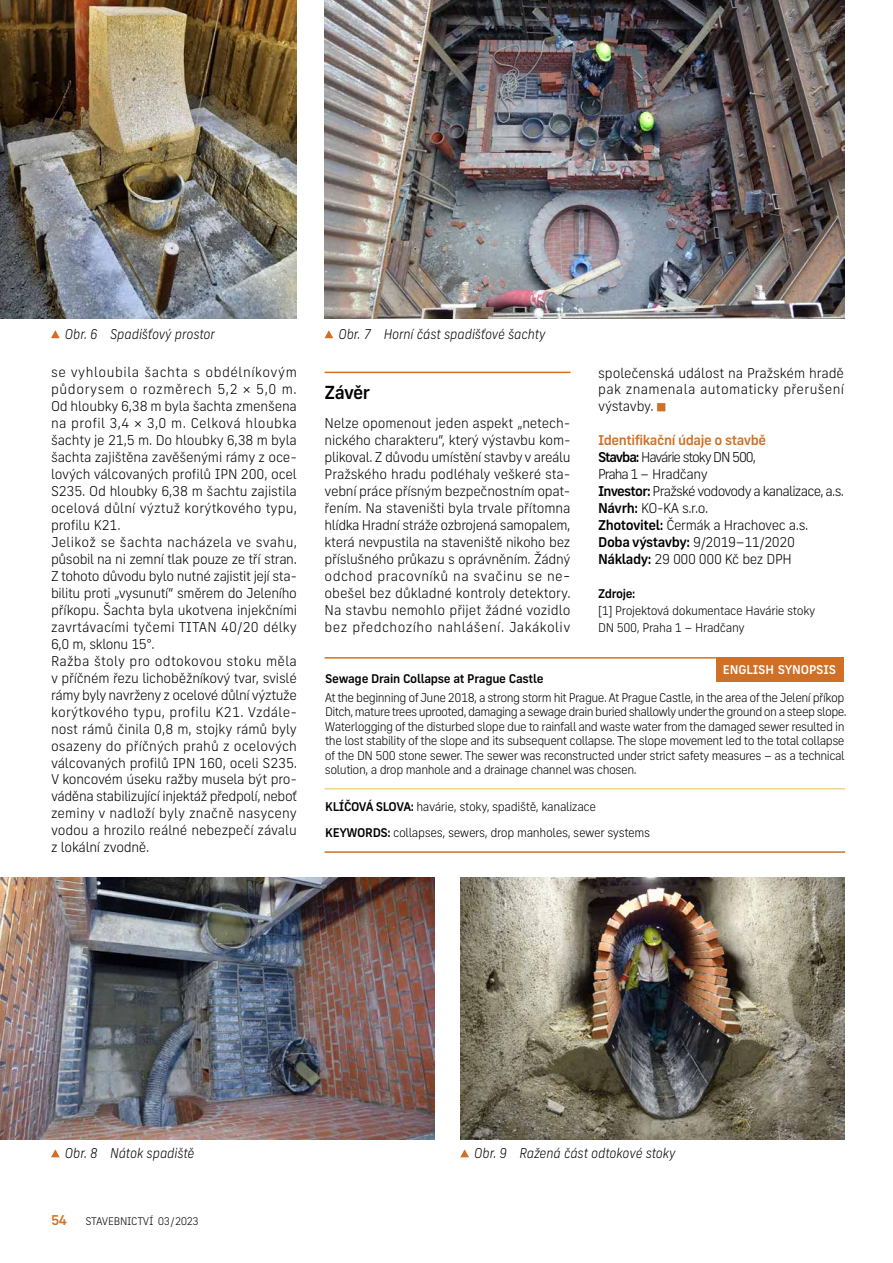
<style>
.page{position:relative;width:893px;height:1263px;background:#fff}
.page>*{position:absolute;margin:0;border:0;box-sizing:border-box;transform-origin:0 0}
.t1{font:500 18px "New Frank";letter-spacing:-.04em;color:#000}
.t2{font:300 13.5px/17px "New Frank";letter-spacing:-.01em;color:#000;text-align:justify}
.t3{font:300 13.5px/17px "New Frank";letter-spacing:-.055em;color:#000}
.t4{font:italic 300 13.5px "New Frank";letter-spacing:-.005em;color:#000;scale:.95 1}
.t5{font:500 13.5px "New Frank";color:#cf7026}
.t6{font:300 12px/14.4px "New Frank";letter-spacing:-.04em;color:#000}
.t7{font:500 12px "New Frank";letter-spacing:-.02em;color:#000}
.t8{font:500 12px "New Frank";letter-spacing:-.01em;color:#fff}
.t9{font:300 10.5px "New Frank";letter-spacing:-.03em;color:#000}
.s1{font-weight:500;color:#cf7026}
.s2{font-weight:500}
</style>
<div class="page">
<hr style="left:325px;top:788px;width:520px;height:1px;background:#f0d590">
<hr style="left:325px;top:851px;width:520px;height:2px;background:#cf7026">
<div style="left:716px;top:657px;width:127px;height:25px;background:#cf7026"></div>
<hr style="left:325px;top:657px;width:391px;height:2px;background:#cf7026">
<hr style="left:325px;top:372px;width:245px;height:1px;background:#cf7026">
<div style="left:657px;top:403px;width:8px;height:8px;background:#cf7026"></div>
<img style="left:0;top:0;width:297px;height:319px">
<img style="left:460px;top:878px;width:384px;height:261px">
<img style="left:0;top:878px;width:435px;height:261px">
<svg style="left:51px;top:330px;width:9px;height:8px"></svg>
<svg style="left:325px;top:330px;width:8px;height:8px"></svg>
<svg style="left:51px;top:1149px;width:9px;height:8px"></svg>
<svg style="left:460px;top:1149px;width:9px;height:8px"></svg>
<img style="left:324px;top:0;width:520px;height:319px">
<p class="t4" style="left:65px;top:329px;width:160px">Obr. 6 Spadišťový prostor</p>
<p class="t4" style="left:338px;top:329px;width:220px">Obr. 7 Horní část spadišťové šachty</p>
<p class="t2" style="left:51px;top:364px;width:248px;text-align:left">se vyhloubila šachta s obdélníkovým půdorysem o rozměrech 5,2 × 5,0 m.<br>Od hloubky 6,38 m byla šachta zmenšena na profil 3,4 × 3,0 m. Celková hloubka šachty je 21,5 m. Do hloubky 6,38 m byla šachta zajištěna zavěšenými rámy z oce&shy;lových válcovaných profilů IPN 200, ocel S235. Od hloubky 6,38 m šachtu zajistila ocelová důlní výztuž korýtkového typu, profilu K21.<br>Jelikož se šachta nacházela ve svahu, působil na ni zemní tlak pouze ze tří stran.<br>Z tohoto důvodu bylo nutné zajistit její sta&shy;bilitu proti „vysunutí“ směrem do Jeleního příkopu. Šachta byla ukotvena injekčními zavrtávacími tyčemi TITAN 40/20 délky 6,0 m, sklonu 15°.<br>Ražba štoly pro odtokovou stoku měla v příčném řezu lichoběžníkový tvar, svislé rámy byly navrženy z ocelové důlní výztuže korýtkového typu, profilu K21. Vzdále&shy;nost rámů činila 0,8 m, stojky rámů byly osazeny do příčných prahů z ocelových válcovaných profilů IPN 160, oceli S235.<br>V koncovém úseku ražby musela být pro&shy;váděna stabilizující injektáž předpolí, neboť zeminy v nadloží byly značně nasyceny vodou a hrozilo reálné nebezpečí závalu z lokální zvodně.</p>
<h1 class="t1" style="left:325px;top:382px;width:47px">Závěr</h1>
<p class="t2" style="left:325px;top:415px;width:248px">Nelze opomenout jeden aspekt „netech&shy;nického charakteru“, který výstavbu kom&shy;plikoval. Z důvodu umístění stavby v areálu Pražského hradu podléhaly veškeré sta&shy;vební práce přísným bezpečnostním opat&shy;řením. Na staveništi byla trvale přítomna hlídka Hradní stráže ozbrojená samopalem, která nevpustila na staveniště nikoho bez příslušného průkazu s oprávněním. Žádný odchod pracovníků na svačinu se ne&shy;obešel bez důkladné kontroly detektory.<br>Na stavbu nemohlo přijet žádné vozidlo bez předchozího nahlášení. Jakákoliv</p>
<p class="t2" style="left:598px;top:364px;width:248px">společenská událost na Pražském hradě pak znamenala automaticky přerušení výstavby.</p>
<p class="t3" style="left:598px;top:432px;width:247px"><span class="s1">Identifikační údaje o stavbě<br></span><span class="s2">Stavba:</span> Havárie stoky DN 500,<br>Praha 1 – Hradčany<br><span class="s2">Investor:</span> Pražské vodovody a kanalizace, a.s.<br><span class="s2">Návrh:</span> KO-KA s.r.o.<br><span class="s2">Zhotovitel:</span> Čermák a Hrachovec a.s.<br><span class="s2">Doba výstavby:</span> 9/2019–11/2020<br><span class="s2">Náklady:</span> 29 000 000 Kč bez DPH</p>
<p class="t7" style="left:598px;top:586px;width:39px">Zdroje:</p>
<p class="t6" style="left:598px;top:602px;width:219px;line-height:17px">[1] Projektová dokumentace Havárie stoky<br>DN 500, Praha 1 – Hradčany</p>
<p class="t8" style="left:723px;top:663px;width:115px">ENGLISH SYNOPSIS</p>
<p class="t7" style="left:325px;top:672px;width:220px">Sewage Drain Collapse at Prague Castle</p>
<p class="t6" style="left:325px;top:690px;width:523px">At the beginning of June 2018, a strong storm hit Prague. At Prague Castle, in the area of the Jelení příkop Ditch, mature trees uprooted, damaging a sewage drain buried shallowly under the ground on a steep slope.<br>Waterlogging of the disturbed slope due to rainfall and waste water from the damaged sewer resulted in the lost stability of the slope and its subsequent collapse. The slope movement led to the total collapse of the DN 500 stone sewer. The sewer was reconstructed under strict safety measures – as a technical solution, a drop manhole and a drainage channel was chosen.</p>
<p class="t6" style="left:325px;top:793px;width:326px;line-height:26.2px"><span class="s2">KLÍČOVÁ SLOVA:</span> havárie, stoky, spadiště, kanalizace<br><span class="s2">KEYWORDS:</span> collapses, sewers, drop manholes, sewer systems</p>
<p class="t4" style="left:65px;top:1148px;width:138px">Obr. 8 Nátok spadiště</p>
<p class="t4" style="left:474px;top:1148px;width:214px">Obr. 9 Ražená část odtokové stoky</p>
<p class="t5" style="left:51px;top:1212px;width:17px">54</p>
<p class="t9" style="left:85px;top:1215px;width:115px">STAVEBNICTVÍ 03 / 2023</p>
</div>
